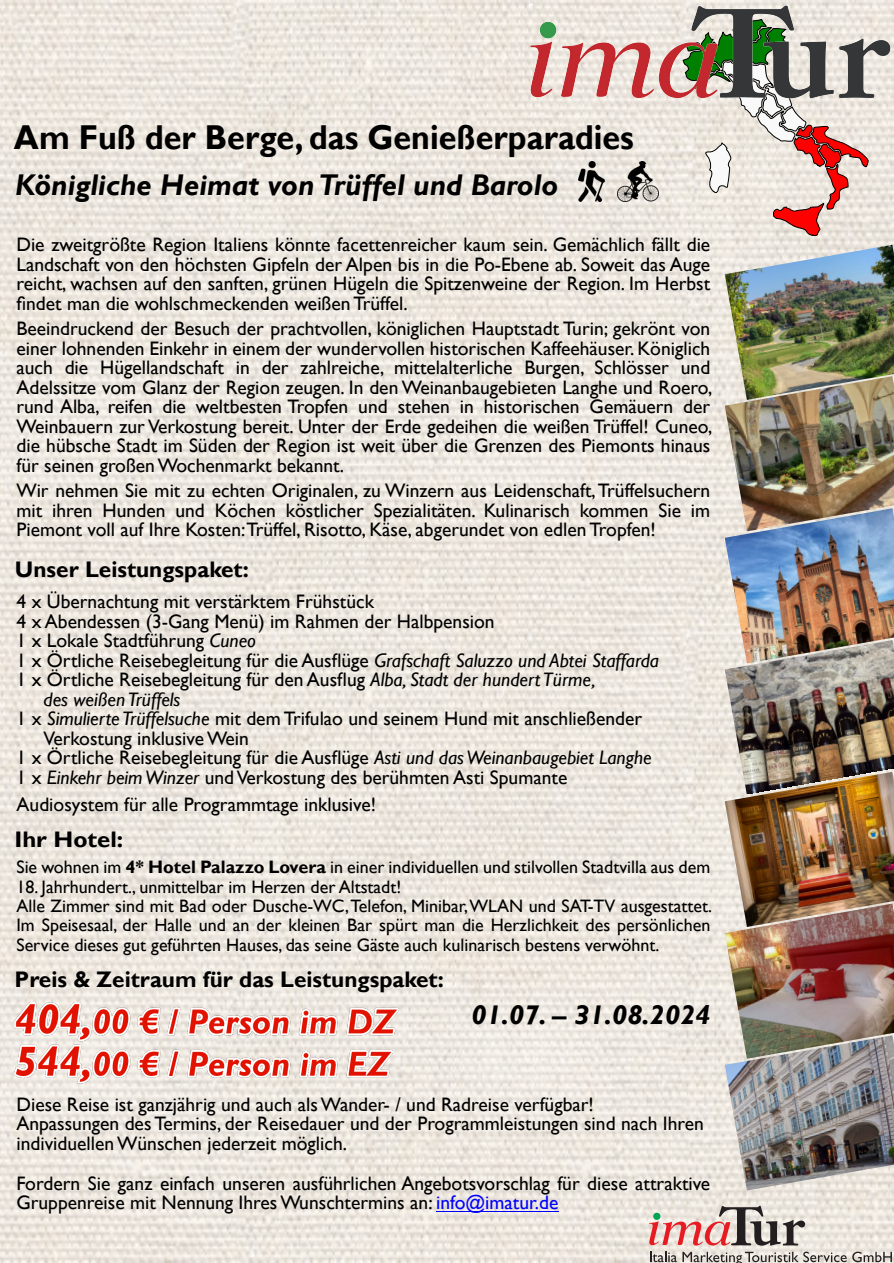
<style>
.page{position:relative;width:894px;height:1263px;background:#fff}
.page>*{position:absolute;margin:0;border:0;box-sizing:border-box;transform-origin:0 0}
.t1{font:700 34.5px "Gill Sans";color:#000;scale:.93 1}
.t2{font:italic 700 30px "Gill Sans";color:#000}
.t3{font:italic 700 27px "Gill Sans";color:#000;scale:1.06 1}
.t4{font:700 22.5px "Gill Sans";color:#000}
.t5{font:700 22.5px "Gill Sans";color:#000;scale:1.06 1}
.t6{font:19.5px/19.5px "Gill Sans";color:#000;text-align:justify}
.t7{font:italic 19.5px "Gill Sans";color:#000}
.t8{font:18px/19.5px "Gill Sans";color:#000}
.s1{font-style:italic}
.s2{font-weight:700}
.s3{color:#00f}
</style>
<div class="page">
<img style="left:0;top:0;width:893px;height:1263px">
<img style="left:14px;top:1003px;width:384px;height:81px">
<svg style="left:682px;top:103px;width:186px;height:133px"></svg>
<img style="left:529px;top:5px;width:361px;height:98px">
<svg style="left:649px;top:1206px;width:155px;height:40px"></svg>
<svg style="left:649px;top:1252px;width:27px;height:10px"></svg>
<svg style="left:682px;top:1252px;width:209px;height:11px"></svg>
<img style="left:724px;top:1059px;width:169px;height:131px">
<img style="left:724px;top:927px;width:169px;height:132px">
<img style="left:724px;top:793px;width:169px;height:134px">
<img style="left:724px;top:663px;width:169px;height:130px">
<img style="left:724px;top:531px;width:169px;height:132px">
<img style="left:724px;top:400px;width:169px;height:131px">
<img style="left:724px;top:245px;width:169px;height:155px">
<hr style="left:436px;top:1211px;width:122px;height:1px;background:#00f">
<img style="left:578px;top:161px;width:26px;height:41px">
<img style="left:617px;top:161px;width:41px;height:41px">
<h1 class="t1" style="left:14px;top:125px;width:668px">Am Fuß der Berge, das Genießerparadies</h1>
<h2 class="t2" style="left:15px;top:174px;width:544px">Königliche Heimat von Trüffel und Barolo</h2>
<p class="t6" style="left:16px;top:237px;width:695px">Die zweitgrößte Region Italiens könnte facettenreicher kaum sein. Gemächlich fällt die Landschaft von den höchsten Gipfeln der Alpen bis in die Po-Ebene ab. Soweit das Auge reicht, wachsen auf den sanften, grünen Hügeln die Spitzenweine der Region. Im Herbst findet man die wohlschmeckenden weißen Trüffel.</p>
<p class="t6" style="left:16px;top:321px;width:697px">Beeindruckend der Besuch der prachtvollen, königlichen Hauptstadt Turin; gekrönt von einer lohnenden Einkehr in einem der wundervollen historischen Kaffeehäuser. Königlich auch die Hügellandschaft in der zahlreiche, mittelalterliche Burgen, Schlösser und Adelssitze vom Glanz der Region zeugen. In den Weinanbaugebieten Langhe und Roero, rund Alba, reifen die weltbesten Tropfen und stehen in historischen Gemäuern der Weinbauern zur Verkostung bereit. Unter der Erde gedeihen die weißen Trüffel! Cuneo, die hübsche Stadt im Süden der Region ist weit über die Grenzen des Piemonts hinaus für seinen großenWochenmarkt bekannt.</p>
<p class="t6" style="left:16px;top:483px;width:695px">Wir nehmen Sie mit zu echten Originalen, zu Winzern aus Leidenschaft,Trüffelsuchern mit ihren Hunden und Köchen köstlicher Spezialitäten. Kulinarisch kommen Sie im Piemont voll auf Ihre Kosten:Trüffel, Risotto, Käse, abgerundet von edlen Tropfen!</p>
<p class="t4" style="left:15px;top:561px;width:235px">Unser Leistungspaket:</p>
<p class="t6" style="left:17px;top:594px;width:359px">4 x Übernachtung mit verstärktem Frühstück</p>
<p class="t6" style="left:17px;top:613px;width:479px">4 x Abendessen (3-Gang Menü) im Rahmen der Halbpension</p>
<p class="t6" style="left:17px;top:633px;width:241px">1 x Lokale Stadtführung <span class="s1">Cuneo</span></p>
<p class="t6" style="left:17px;top:652px;width:643px">1 x Örtliche Reisebegleitung für die Ausflüge <span class="s1">Grafschaft Saluzzo und Abtei Staffarda</span></p>
<p class="t6" style="left:17px;top:672px;width:580px">1 x Örtliche Reisebegleitung für den Ausflug <span class="s1">Alba, Stadt der hundert Türme,</span></p>
<p class="t7" style="left:44px;top:692px;width:138px">des weißen Trüffels</p>
<p class="t6" style="left:17px;top:711px;width:627px">1 x <span class="s1">Simulierte Trüffelsuche</span> mit dem Trifulao und seinem Hund mit anschließender</p>
<p class="t6" style="left:44px;top:730px;width:207px">Verkostung inklusiveWein</p>
<p class="t6" style="left:17px;top:750px;width:636px">1 x Örtliche Reisebegleitung für die Ausflüge <span class="s1">Asti und dasWeinanbaugebiet Langhe</span></p>
<p class="t6" style="left:17px;top:769px;width:552px">1 x <span class="s1">Einkehr beimWinzer</span> und Verkostung des berühmten Asti Spumante</p>
<p class="t6" style="left:17px;top:796px;width:361px">Audiosystem für alle Programmtage inklusive!</p>
<p class="t5" style="left:14px;top:832px;width:104px">Ihr Hotel:</p>
<p class="t8" style="left:16px;top:859px;width:695px">Sie wohnen im <span class="s2">4* Hotel Palazzo Lovera</span> in einer individuellen und stilvollen Stadtvilla aus dem</p>
<p class="t8" style="left:16px;top:879px;width:697px">18. Jahrhundert., unmittelbar im Herzen der Altstadt!<br>Alle Zimmer sind mit Bad oder Dusche-WC,Telefon, Minibar,WLAN und SAT-TV ausgestattet.<br>Im Speisesaal, der Halle und an der kleinen Bar spürt man die Herzlichkeit des persönlichen Service dieses gut geführten Hauses, das seine Gäste auch kulinarisch bestens verwöhnt.</p>
<p class="t4" style="left:15px;top:971px;width:430px">Preis &amp; Zeitraum für das Leistungspaket:</p>
<h3 class="t3" style="left:471px;top:1005px;width:227px">01.07. – 31.08.2024</h3>
<p class="t6" style="left:16px;top:1097px;width:688px;text-align:left">Diese Reise ist ganzjährig und auch alsWander- / und Radreise verfügbar!<br>Anpassungen des Termins, der Reisedauer und der Programmleistungen sind nach Ihren individuellenWünschen jederzeit möglich.</p>
<p class="t6" style="left:16px;top:1175px;width:695px">Fordern Sie ganz einfach unseren ausführlichen Angebotsvorschlag für diese attraktive<br>Gruppenreise mit Nennung IhresWunschtermins an: <span class="s3">info@imatur.de</span></p>
</div>
